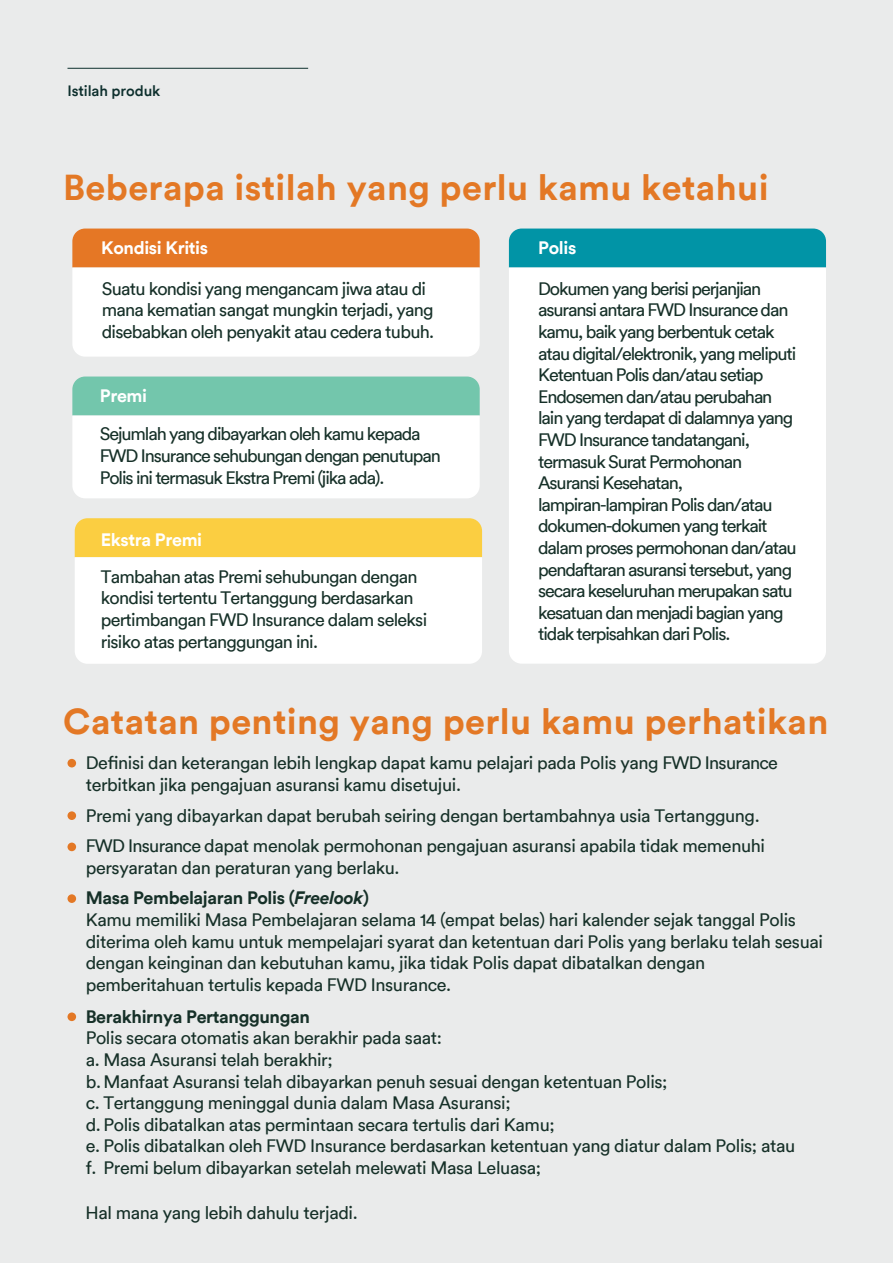
<style>
.page{position:relative;width:893px;height:1263px;background:#eaebeb}
.page>*{position:absolute;margin:0;border:0;box-sizing:border-box;transform-origin:0 0}
.t1{font:700 36px "FWD Circular TT";letter-spacing:.01em;color:#e37825}
.t2{font:18px/21.6px "FWD Circular TT";letter-spacing:-.02em;color:#163028}
.t3{font:18px/21.6px "FWD Circular TT";letter-spacing:-.06em;color:#163028}
.t4{font:18px/21.6px "FWD Circular TT";letter-spacing:-.04em;color:#163028}
.t5{font:700 18px "FWD Circular TT";letter-spacing:-.02em;color:#fff}
.t6{font:700 18px "FWD Circular TT";letter-spacing:-.02em;color:#163028}
.t7{font:500 15px "FWD Circular TT";letter-spacing:-.005em;color:#0d2f2d}
.s1{font-weight:700}
.s2{font-weight:700;font-style:italic}
</style>
<div class="page">
<div style="left:68px;top:1012px;width:8px;height:9px;background:#e37825;border-radius:50%"></div>
<svg style="left:72px;top:229px;width:408px;height:128px;background:#f7d6bd"></svg>
<svg style="left:72px;top:376px;width:408px;height:122px;background:#d2ece4"></svg>
<div style="left:509px;top:229px;width:317px;height:39px;background:#0194a6"></div>
<div style="left:509px;top:268px;width:317px;height:396px;background:#fff"></div>
<svg style="left:75px;top:518px;width:407px;height:146px;background:#fdf1cc"></svg>
<hr style="left:68px;top:68px;width:240px;height:1px;background:#0d2f2d">
<div style="left:68px;top:759px;width:8px;height:8px;background:#e37825;border-radius:50%"></div>
<div style="left:68px;top:842px;width:8px;height:9px;background:#e37825;border-radius:50%"></div>
<div style="left:68px;top:811px;width:8px;height:9px;background:#e37825;border-radius:50%"></div>
<div style="left:68px;top:894px;width:8px;height:9px;background:#e37825;border-radius:50%"></div>
<p class="t7" style="left:68px;top:84px;width:94px">Istilah produk</p>
<h1 class="t1" style="left:63px;top:170px;width:707px">Beberapa istilah yang perlu kamu ketahui</h1>
<p class="t5" style="left:101px;top:240px;width:108px">Kondisi Kritis</p>
<p class="t4" style="left:102px;top:279px;width:334px">Suatu kondisi yang mengancam jiwa atau di mana kematian sangat mungkin terjadi, yang disebabkan oleh penyakit atau cedera tubuh.</p>
<p class="t5" style="left:100px;top:387px;width:49px">Premi</p>
<p class="t3" style="left:100px;top:424px;width:342px">Sejumlah yang dibayarkan oleh kamu kepada<br>FWD Insurance sehubungan dengan penutupan<br>Polis ini termasuk Ekstra Premi (jika ada).</p>
<p class="t5" style="left:101px;top:531px;width:103px">Ekstra Premi</p>
<p class="t4" style="left:101px;top:567px;width:328px">Tambahan atas Premi sehubungan dengan kondisi tertentu Tertanggung berdasarkan pertimbangan FWD Insurance dalam seleksi risiko atas pertanggungan ini.</p>
<p class="t5" style="left:538px;top:240px;width:40px">Polis</p>
<p class="t3" style="left:538px;top:279px;width:260px">Dokumen yang berisi perjanjian asuransi antara FWD Insurance dan kamu, baik yang berbentuk cetak atau digital/elektronik, yang meliputi<br>Ketentuan Polis dan/atau setiap<br>Endosemen dan/atau perubahan lain yang terdapat di dalamnya yang<br>FWD Insurance tandatangani, termasuk Surat Permohonan<br>Asuransi Kesehatan, lampiran-lampiran Polis dan/atau dokumen-dokumen yang terkait dalam proses permohonan dan/atau pendaftaran asuransi tersebut, yang secara keseluruhan merupakan satu kesatuan dan menjadi bagian yang tidak terpisahkan dari Polis.</p>
<h1 class="t1" style="left:63px;top:704px;width:767px">Catatan penting yang perlu kamu perhatikan</h1>
<p class="t2" style="left:86px;top:751px;width:694px">Definisi dan keterangan lebih lengkap dapat kamu pelajari pada Polis yang FWD Insurance terbitkan jika pengajuan asuransi kamu disetujui.</p>
<p class="t2" style="left:86px;top:801px;width:681px;line-height:30.6px">Premi yang dibayarkan dapat berubah seiring dengan bertambahnya usia Tertanggung.<br>FWD Insurance dapat menolak permohonan pengajuan asuransi apabila tidak memenuhi</p>
<p class="t2" style="left:86px;top:853px;width:315px;line-height:30.6px">persyaratan dan peraturan yang berlaku.<br><span class="s1">Masa Pembelajaran Polis (</span><span class="s2">Freelook</span><span class="s1">)</span></p>
<p class="t2" style="left:86px;top:910px;width:739px">Kamu memiliki Masa Pembelajaran selama 14 (empat belas) hari kalender sejak tanggal Polis diterima oleh kamu untuk mempelajari syarat dan ketentuan dari Polis yang berlaku telah sesuai dengan keinginan dan kebutuhan kamu, jika tidak Polis dapat dibatalkan dengan pemberitahuan tertulis kepada FWD Insurance.</p>
<p class="t6" style="left:86px;top:1008px;width:226px">Berakhirnya Pertanggungan</p>
<p class="t2" style="left:86px;top:1028px;width:711px">Polis secara otomatis akan berakhir pada saat:<br>a. Masa Asuransi telah berakhir;<br>b. Manfaat Asuransi telah dibayarkan penuh sesuai dengan ketentuan Polis;<br>c. Tertanggung meninggal dunia dalam Masa Asuransi;<br>d. Polis dibatalkan atas permintaan secara tertulis dari Kamu;<br>e. Polis dibatalkan oleh FWD Insurance berdasarkan ketentuan yang diatur dalam Polis; atau f. Premi belum dibayarkan setelah melewati Masa Leluasa;</p>
<p class="t2" style="left:86px;top:1201px;width:274px">Hal mana yang lebih dahulu terjadi.</p>
</div>
